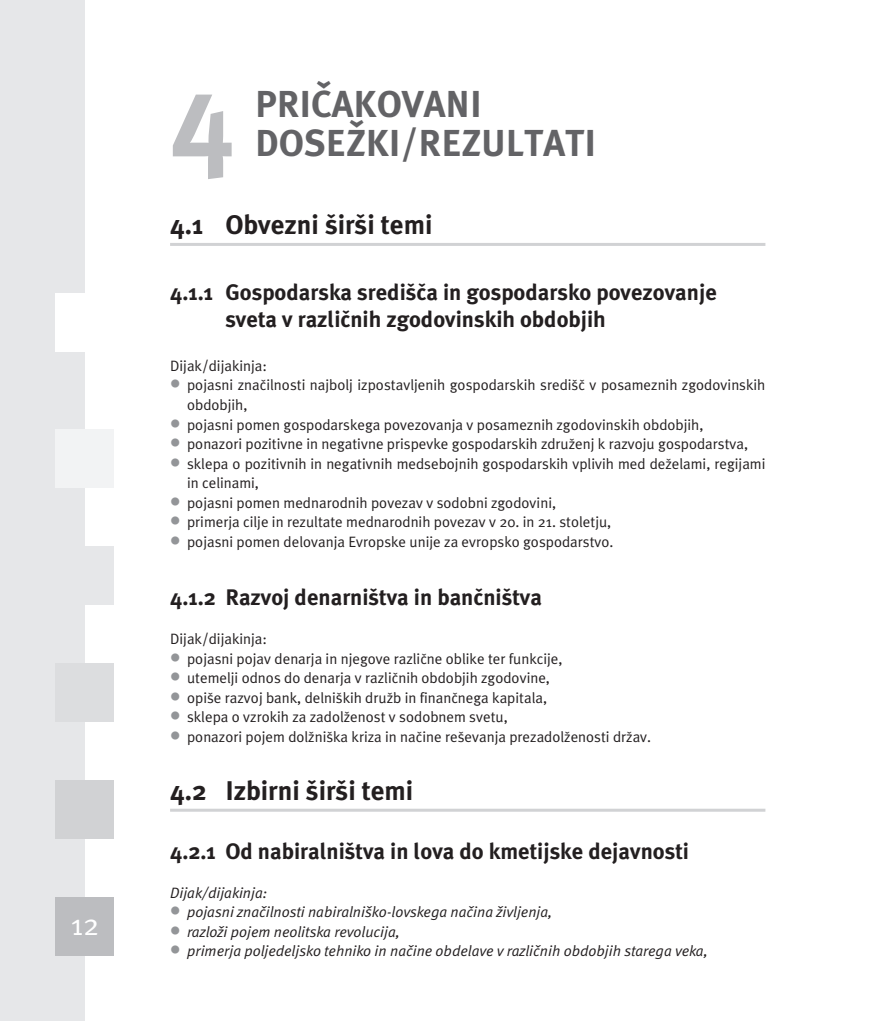
<style>
.page{position:relative;width:893px;height:1021px;background:#fff}
.page>*{position:absolute;margin:0;border:0;box-sizing:border-box;transform-origin:0 0}
.n1{font:119.25px "Meta KT Bold A";color:#bcbdc0}
.n1-2{font:37.5px/39px "Meta KT Bold A";color:#636366}
.t1{font:30px "Meta KT Normal A";color:#fff}
.n2{font:27px "Meta KT Bold A";color:#231f20}
.n3{font:22.5px/27px "Meta KT Bold A";color:#231f20}
._01_alineja_1{font:15px/19.5px "Meta KT Normal A";color:#231f20}
._01_alineja_1-2{font:15px "Meta KT Normal Italic A";color:#231f20}
.s1{color:#939598}
</style>
<div class="page">
<div style="left:0;top:0;width:85px;height:1020px;background:#e6e7e9"></div>
<div style="left:56px;top:897px;width:58px;height:58px;background:#bcbdc0"></div>
<div style="left:56px;top:780px;width:58px;height:59px;background:#d1d2d4"></div>
<div style="left:56px;top:663px;width:58px;height:59px;background:#dcdddf"></div>
<div style="left:56px;top:546px;width:58px;height:59px;background:#e6e7e9"></div>
<div style="left:56px;top:429px;width:58px;height:59px;background:#f2f3f4"></div>
<div style="left:56px;top:293px;width:58px;height:58px;background:#fff"></div>
<hr style="left:170px;top:243px;width:595px;height:3px;background:#d1d2d4">
<hr style="left:170px;top:808px;width:595px;height:3px;background:#d1d2d4">
<h3 class="t1" style="left:71px;top:907px;width:30px">12</h3>
<p class="n1" style="left:170px;top:42px;width:67px">4</p>
<p class="n1-2" style="left:255px;top:84px;width:343px">PRI ČAKOVANI<br>DOSEŽKI /rezultati</p>
<p class="n2" style="left:170px;top:208px;width:264px">4.1 Obvezni širši temi</p>
<p class="n3" style="left:225px;top:278px;width:493px;text-indent:-55px">4.1.1 Gospodarska središča in gospodarsko povezovanje sveta v različnih zgodovinskih obdobjih</p>
<p class="_01_alineja_1" style="left:170px;top:356px;width:98px">Dijak/dijakinja:</p>
<p class="_01_alineja_1" style="left:187px;top:375px;width:580px;text-indent:-17px"><span class="s1">•</span> pojasni značilnosti najbolj izpostavljenih gospodarskih središč v posameznih zgodovinskih obdobjih,</p>
<p class="_01_alineja_1" style="left:170px;top:414px;width:535px"><span class="s1">•</span> pojasni pomen gospodarskega povezovanja v posameznih zgodovinskih obdobjih,</p>
<p class="_01_alineja_1" style="left:170px;top:434px;width:580px"><span class="s1">•</span> ponazori pozitivne in negativne prispevke gospodarskih združenj k razvoju gospodarstva,</p>
<p class="_01_alineja_1" style="left:187px;top:453px;width:580px;text-indent:-17px"><span class="s1">•</span> sklepa o pozitivnih in negativnih medsebojnih gospodarskih vplivih med deželami, regijami in celinami,</p>
<p class="_01_alineja_1" style="left:170px;top:492px;width:387px"><span class="s1">•</span> pojasni pomen mednarodnih povezav v sodobni zgodovini,</p>
<p class="_01_alineja_1" style="left:170px;top:512px;width:443px"><span class="s1">•</span> primerja cilje in rezultate mednarodnih povezav v 20. in 21. stoletju,</p>
<p class="_01_alineja_1" style="left:170px;top:531px;width:445px"><span class="s1">•</span> pojasni pomen delovanja Evropske unije za evropsko gospodarstvo.</p>
<p class="n3" style="left:170px;top:583px;width:373px">4.1.2 Razvoj denarništva in bančništva</p>
<p class="_01_alineja_1" style="left:170px;top:629px;width:98px">Dijak/dijakinja:</p>
<p class="_01_alineja_1" style="left:170px;top:648px;width:394px"><span class="s1">•</span> pojasni pojav denarja in njegove različne oblike ter funkcije,</p>
<p class="_01_alineja_1" style="left:170px;top:668px;width:381px"><span class="s1">•</span> utemelji odnos do denarja v različnih obdobjih zgodovine,</p>
<p class="_01_alineja_1" style="left:170px;top:687px;width:378px"><span class="s1">•</span> opiše razvoj bank, delniških družb in finančnega kapitala,</p>
<p class="_01_alineja_1" style="left:170px;top:707px;width:339px"><span class="s1">•</span> sklepa o vzrokih za zadolženost v sodobnem svetu,</p>
<p class="_01_alineja_1" style="left:170px;top:726px;width:483px"><span class="s1">•</span> ponazori pojem dolžniška kriza in načine reševanja prezadolženosti držav.</p>
<p class="n2" style="left:170px;top:774px;width:245px">4.2 Izbirni širši temi</p>
<p class="n3" style="left:170px;top:836px;width:520px">4.2.1 Od nabiralništva in lova do kmetijske dejavnosti</p>
<p class="_01_alineja_1-2" style="left:170px;top:883px;width:99px">Dijak/dijakinja:</p>
<p class="_01_alineja_1-2" style="left:170px;top:903px;width:384px"><span class="s1">•</span> pojasni značilnosti nabiralniško-lovskega načina življenja,</p>
<p class="_01_alineja_1-2" style="left:170px;top:922px;width:231px"><span class="s1">•</span> razloži pojem neolitska revolucija,</p>
<p class="_01_alineja_1-2" style="left:170px;top:942px;width:539px"><span class="s1">•</span> primerja poljedeljsko tehniko in načine obdelave v različnih obdobjih starega veka,</p>
</div>
